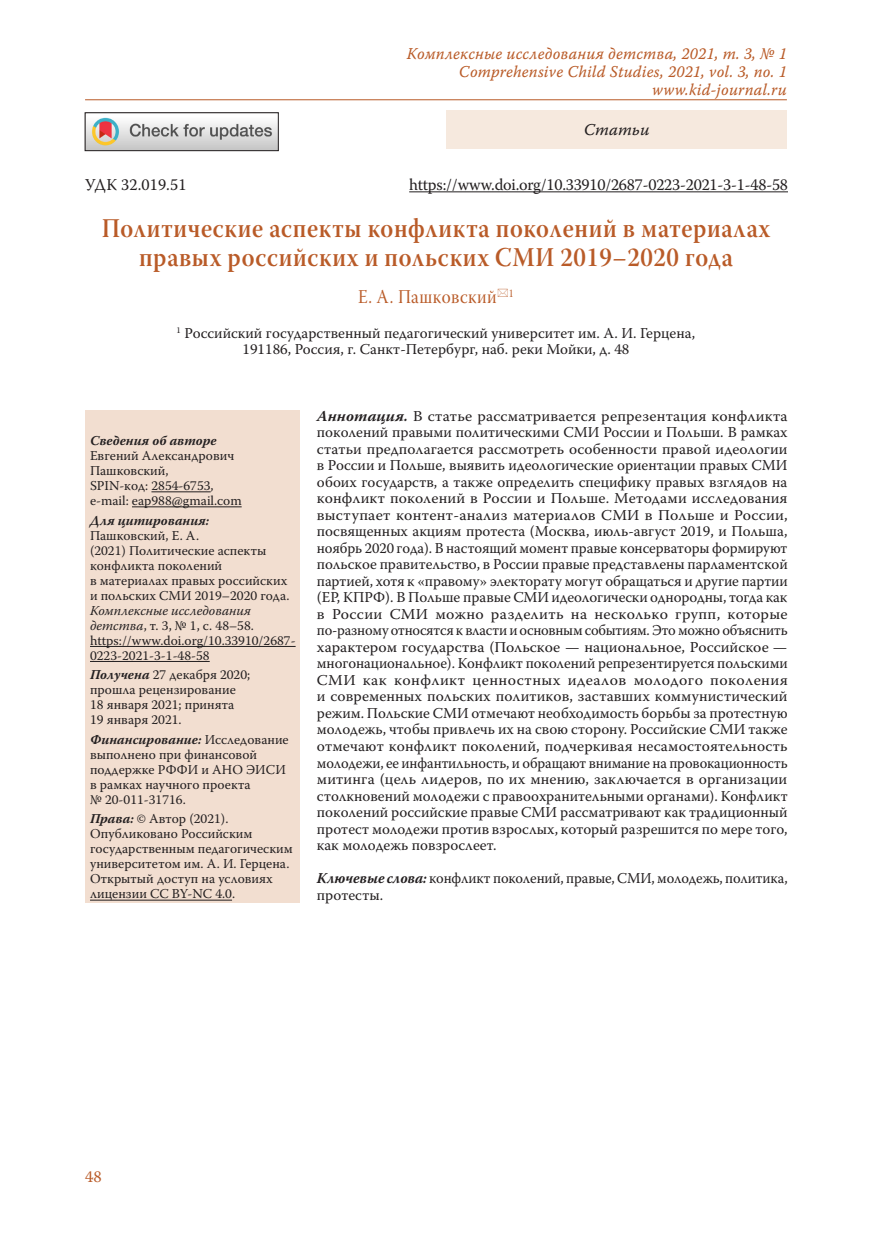
<style>
.page{position:relative;width:872px;height:1234px;background:#fff}
.page>*{position:absolute;margin:0;border:0;box-sizing:border-box;transform-origin:0 0}
.Заголовок_1{font:27px/28.5px "Warnock Pro Semibold Subh";letter-spacing:.025em;color:#b95b28;text-align:center;scale:.9 1}
.Заголовок_1-2{font:19.5px "Warnock Pro Subh";letter-spacing:.025em;color:#b95b28;scale:.9 1}
.t1{font:16.5px/18px "Warnock Pro It Capt";letter-spacing:.01em;color:#b95b28;text-align:right;scale:.95 1}
.Body{font:16.5px "Warnock Pro";letter-spacing:-.015em;color:#231f20}
.Body-2{font:16.5px "Warnock Pro";letter-spacing:.01em;color:#231f20}
.t2{font:16.5px "Warnock Pro It Capt";color:#231f20}
.t3{font:16.5px "Warnock Pro";color:#b95b28}
.Annotation{font:15px/16.5px "Warnock Pro";color:#231f20;text-align:justify;scale:1.04 1}
.Affiliation{font:15px/16.5px "Warnock Pro";color:#231f20;text-align:center}
.Annotation-2{font:15px/16.5px "Warnock Pro";color:#231f20;scale:.96 1}
.Affiliation_info{font:13.5px/15px "Warnock Pro";color:#231f20}
.s1{font-weight:700;font-style:italic}
.s2{font-style:italic}
</style>
<div class="page">
<hr style="left:85px;top:99px;width:702px;height:1px;background:#b95b28">
<hr style="left:409px;top:191px;width:379px;height:1px;background:#231f20">
<div style="left:86px;top:409px;width:214px;height:493px;background:#f2ded0"></div>
<hr style="left:151px;top:491px;width:60px;height:1px;background:#231f20">
<hr style="left:132px;top:506px;width:110px;height:1px;background:#231f20">
<hr style="left:90px;top:646px;width:206px;height:1px;background:#231f20">
<hr style="left:90px;top:661px;width:120px;height:1px;background:#231f20">
<hr style="left:90px;top:899px;width:142px;height:1px;background:#231f20">
<div style="left:446px;top:110px;width:341px;height:38px;background:#f6e9de"></div>
<img style="left:87px;top:117px;width:189px;height:32px">
<div style="left:85px;top:112px;width:193px;height:39px;border:1px solid #231f20"></div>
<p class="t1" style="left:407px;top:44px;width:401px">Комплексные исследования детства, 2021, т. 3, № 1<br>Comprehensive Child Studies, 2021, vol. 3, no. 1 www.kid-journal.ru</p>
<p class="t2" style="left:584px;top:120px;width:67px">Статьи</p>
<p class="Body-2" style="left:85px;top:174px;width:103px">УДК 32.019.51</p>
<p class="Body" style="left:409px;top:174px;width:380px">https://www.doi.org/10.33910/2687-0223-2021-3-1-48-58</p>
<p class="Заголовок_1" style="left:102px;top:214px;width:744px">Политические аспекты конфликта поколений в материалах правых российских и польских СМИ 2019–2020 года</p>
<p class="Заголовок_1-2" style="left:358px;top:286px;width:174px">Е. А. Пашковский <sup>1</sup></p>
<p class="Affiliation" style="left:177px;top:324px;width:520px"><sup>1</sup> Российский государственный педагогический университет им. А. И. Герцена,<br>191186, Россия, г. Санкт-Петербург, наб. реки Мойки, д. 48</p>
<p class="Affiliation_info" style="left:90px;top:433px;width:153px"><span class="s1">Сведения об авторе<br></span>Евгений Александрович<br>Пашковский,<br>SPIN-код: 2854-6753, e-mail: eap988@gmail.com</p>
<p class="Affiliation_info" style="left:90px;top:512px;width:207px"><span class="s1">Для цитирования:<br></span>Пашковский, Е. А.<br>(2021) Политические аспекты конфликта поколений<br>в материалах правых российских и польских СМИ 2019–2020 года.<br><span class="s2">Комплексные исследования детства</span>, т. 3, № 1, с. 48–58. https://www.doi.org/10.33910/2687-<br>0223-2021-3-1-48-58</p>
<p class="Affiliation_info" style="left:90px;top:667px;width:162px"><span class="s1">Получена</span> 27 декабря 2020; прошла рецензирование<br>18 января 2021; принята<br>19 января 2021.</p>
<p class="Affiliation_info" style="left:90px;top:731px;width:200px"><span class="s1">Финансирование:</span> Исследование выполнено при финансовой поддержке РФФИ и АНО ЭИСИ в рамках научного проекта<br>№ 20-011-31716.</p>
<p class="Affiliation_info" style="left:90px;top:811px;width:204px"><span class="s1">Права:</span> © Автор (2021).<br>Опубликовано Российским государственным педагогическим университетом им. А. И. Герцена.<br>Открытый доступ на условиях лицензии CC BY-NC 4.0.</p>
<p class="Annotation" style="left:317px;top:407px;width:454px"><span class="s1">Аннотация.</span> В статье рассматривается репрезентация конфликта поколений правыми политическими СМИ России и Польши. В рамках статьи предполагается рассмотреть особенности правой идеологии в России и Польше, выявить идеологические ориентации правых СМИ обоих государств, а также определить специфику правых взглядов на конфликт поколений в России и Польше. Методами исследования выступает контент-анализ материалов СМИ в Польше и России, посвященных акциям протеста (Москва, июль-август 2019, и Польша, ноябрь 2020 года). В настоящий момент правые консерваторы формируют польское правительство, в России правые представлены парламентской партией, хотя к «правому» электорату могут обращаться и другие партии (ЕР, КПРФ). В Польше правые СМИ идеологически однородны, тогда как в России СМИ можно разделить на несколько групп, которые по-разному относятся к власти и основным событиям. Это можно объяснить характером государства (Польское — национальное, Российское — многонациональное). Конфликт поколений репрезентируется польскими СМИ как конфликт ценностных идеалов молодого поколения и современных польских политиков, заставших коммунистический режим. Польские СМИ отмечают необходимость борьбы за протестную молодежь, чтобы привлечь их на свою сторону. Российские СМИ также отмечают конфликт поколений, подчеркивая несамостоятельность молодежи, ее инфантильность, и обращают внимание на провокационность митинга (цель лидеров, по их мнению, заключается в организации столкновений молодежи с правоохранительными органами). Конфликт поколений российские правые СМИ рассматривают как традиционный протест молодежи против взрослых, который разрешится по мере того, как молодежь повзрослеет.</p>
<p class="Annotation-2" style="left:317px;top:869px;width:492px"><span class="s1">Ключевые слова:</span> конфликт поколений, правые, СМИ, молодежь, политика, протесты.</p>
<p class="t3" style="left:85px;top:1166px;width:18px">48</p>
</div>
